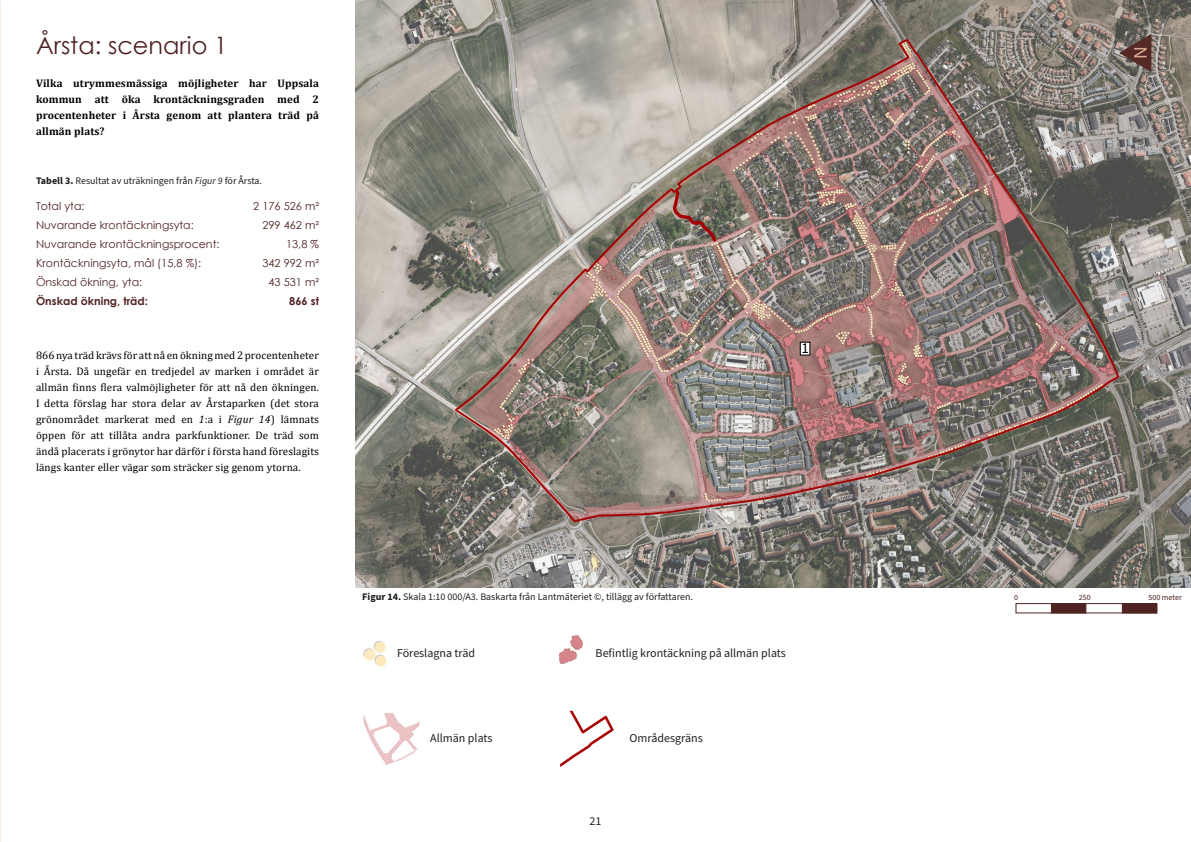
<style>
.page{position:relative;width:1191px;height:842px;background:#fff}
.page>*{position:absolute;margin:0;border:0;box-sizing:border-box;transform-origin:0 0}
.t1{font:24px "Century Gothic";color:#4f2322}
.t2{font:15px "Source Sans Pro";color:#000001}
.t3{font:12px "Source Sans Pro";color:#231f20}
.t4{font:11px/16px "Cambria";letter-spacing:.01em;color:#000001;text-align:justify}
.t5{font:11px "Century Gothic";color:#4f2322}
.t6{font:700 11px/16px "Cambria";letter-spacing:.01em;color:#000001;text-align:justify}
.t7{font:700 11px "Century Gothic";color:#4f2322}
.t8{font:10px "Source Sans Pro";color:#231f20}
.t9{font:8px "Source Sans Pro";color:#4e2121}
.s1{font-weight:700}
.s2{font-style:italic}
</style>
<div class="page">
<img style="left:355px;top:0;width:836px;height:587px">
<img style="left:363px;top:641px;width:24px;height:25px">
<img style="left:558px;top:635px;width:25px;height:29px">
<img style="left:363px;top:713px;width:57px;height:52px">
<img style="left:560px;top:710px;width:54px;height:57px">
<img style="left:1119px;top:34px;width:34px;height:38px">
<div style="left:1015px;top:603px;width:142px;height:10px;border:1px solid #4f2322"></div>
<div style="left:1121px;top:603px;width:36px;height:10px;background:#4f2322;border:1px solid #4f2322"></div>
<div style="left:1051px;top:603px;width:35px;height:10px;background:#4e2322"></div>
<div style="left:800px;top:342px;width:10px;height:13px;background:#fff;border:1px solid #000"></div>
<p class="t1" style="left:36px;top:29px;width:193px">Årsta: scenario 1</p>
<p class="t6" style="left:36px;top:74px;width:284px">Vilka utrymmesmässiga möjligheter har Uppsala kommun att öka krontäckningsgraden med 2 procentenheter i Årsta genom att plantera träd på allmän plats?</p>
<p class="t8" style="left:36px;top:174px;width:227px"><span class="s1">Tabell 3.</span> Resultat av uträkningen från <span class="s2">Figur 9</span> för Årsta.</p>
<p class="t5" style="left:36px;top:198px;width:50px">Total yta:</p>
<p class="t5" style="left:36px;top:217px;width:159px">Nuvarande krontäckningsyta:</p>
<p class="t5" style="left:36px;top:236px;width:185px">Nuvarande krontäckningsprocent:</p>
<p class="t5" style="left:36px;top:255px;width:167px">Krontäckningsyta, mål (15,8 %):</p>
<p class="t5" style="left:36px;top:274px;width:108px">Önskad ökning, yta:</p>
<p class="t7" style="left:36px;top:292px;width:113px">Önskad ökning, träd:</p>
<p class="t5" style="left:253px;top:198px;width:67px">2 176 526 m²</p>
<p class="t5" style="left:262px;top:217px;width:58px">299 462 m²</p>
<p class="t5" style="left:286px;top:236px;width:34px">13,8 %</p>
<p class="t5" style="left:262px;top:255px;width:58px">342 992 m²</p>
<p class="t5" style="left:268px;top:274px;width:52px">43 531 m²</p>
<p class="t7" style="left:289px;top:292px;width:31px">866 st</p>
<p class="t4" style="left:36px;top:347px;width:284px">866 nya träd krävs för att nå en ökning med 2 procentenheter i Årsta. Då ungefär en tredjedel av marken i området är allmän finns flera valmöjligheter för att nå den ökningen.<br>I detta förslag har stora delar av Årstaparken (det stora grönområdet markerat med en <span class="s2">1</span>:a i <span class="s2">Figur 14</span>) lämnats öppen för att tillåta andra parkfunktioner. De träd som ändå placerats i grönytor har därför i första hand föreslagits längs kanter eller vägar som sträcker sig genom ytorna.</p>
<p class="t2" style="left:801px;top:338px;width:9px">1</p>
<p class="t8" style="left:362px;top:590px;width:332px"><span class="s1">Figur 14.</span> Skala 1:10 000/A3. Baskarta från Lantmäteriet ©, tillägg av författaren.</p>
<p class="t3" style="left:397px;top:645px;width:80px">Föreslagna träd</p>
<p class="t3" style="left:595px;top:645px;width:192px">Befintlig krontäckning på allmän plats</p>
<p class="t3" style="left:430px;top:729px;width:64px">Allmän plats</p>
<p class="t3" style="left:629px;top:730px;width:75px">Områdesgräns</p>
<p class="t3" style="left:589px;top:813px;width:13px">21</p>
<p class="t9" style="left:1014px;top:592px;width:5px">0</p>
<p class="t9" style="left:1078px;top:592px;width:13px">250</p>
<p class="t9" style="left:1148px;top:592px;width:35px">500 meter</p>
</div>
